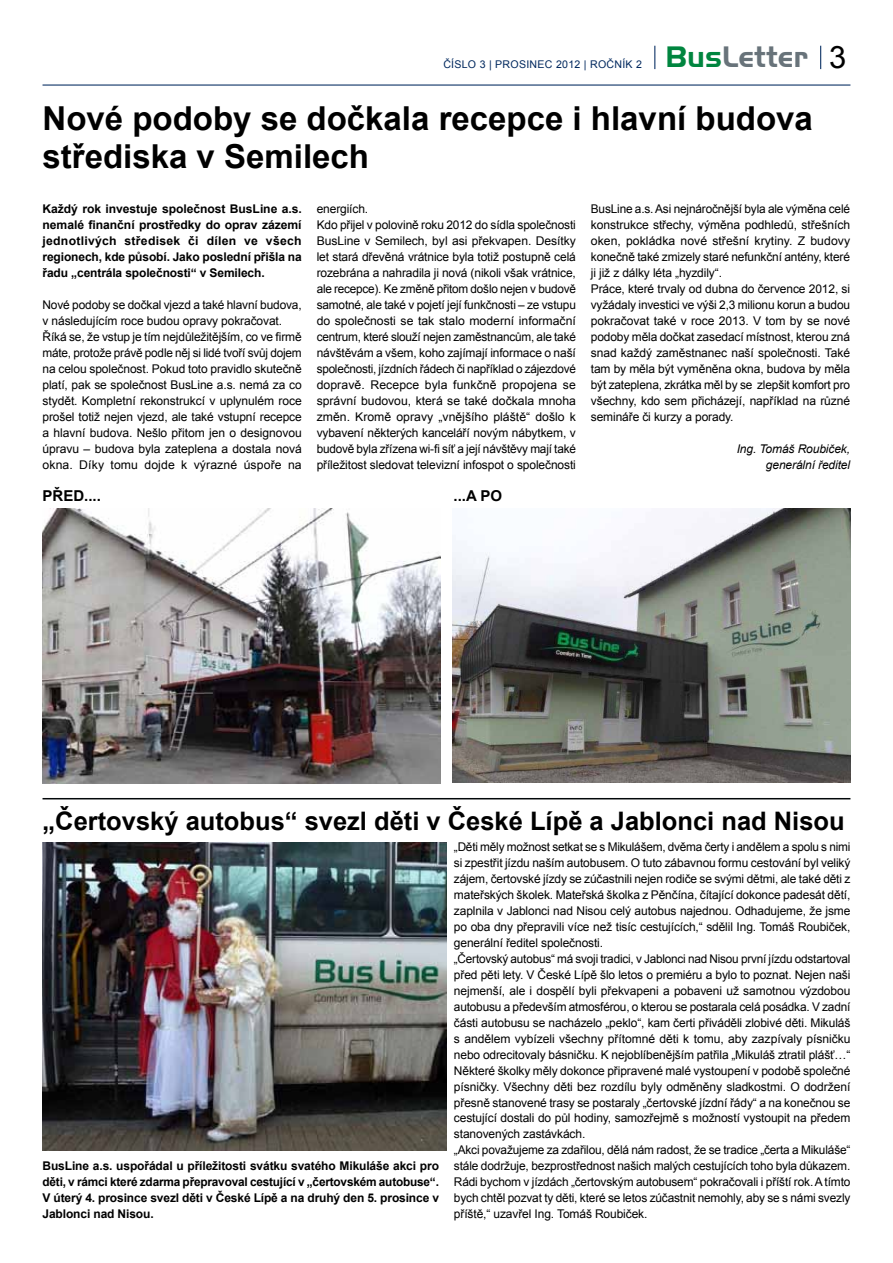
<style>
.page{position:relative;width:893px;height:1263px;background:#fff}
.page>*{position:absolute;margin:0;border:0;box-sizing:border-box;transform-origin:0 0}
.t1{font:700 33px/37.5px "Arial";color:#000}
.t2{font:700 30.9px "Handel Gothic DOT";color:#68737a}
.t3{font:700 25.5px "Arial";color:#000}
.t4{font:700 15px "Arial";color:#000}
.t5{font:12px/15.9px "Arial";letter-spacing:-.01em;color:#000}
.t6{font:700 12px/15.9px "Arial";letter-spacing:-.01em;color:#000;text-align:justify}
.t7{font:italic 12px/15.9px "Arial";letter-spacing:-.01em;color:#000;text-align:right}
.t8{font:10.65px "Arial";letter-spacing:.025em;color:#00285e}
.s1{color:#00853f}
.s2{font-family:"Arial";font-weight:400;color:#000}
</style>
<div class="page">
<svg style="left:820px;top:46px;width:1px;height:23px"></svg>
<svg style="left:654px;top:46px;width:1px;height:23px"></svg>
<hr style="left:43px;top:85px;width:807px;height:1px;background:#00285e">
<img style="left:43px;top:843px;width:403px;height:307px">
<hr style="left:43px;top:798px;width:807px;height:1px;background:#04080a">
<img style="left:452px;top:508px;width:398px;height:274px">
<img style="left:43px;top:508px;width:398px;height:276px">
<p class="t8" style="left:443px;top:57px;width:200px">ČÍSLO 3 | PROSINEC 2012 | ROČNÍK 2</p>
<h2 class="t2" style="left:665px;top:40px;width:182px"><span class="s1">Bus</span>Letter <span class="s2">3</span></h2>
<h1 class="t1" style="left:43px;top:101px;width:772px">Nové podoby se dočkala recepce i hlavní budova střediska v Semilech</h1>
<p class="t6" style="left:43px;top:202px;width:261px">Každý rok investuje společnost BusLine a.s. nemalé finanční prostředky do oprav zázemí jednotlivých středisek či dílen ve všech regionech, kde působí. Jako poslední přišla na řadu „centrála společnosti“ v Semilech.</p>
<p class="t5" style="left:43px;top:297px;width:261px">Nové podoby se dočkal vjezd a také hlavní budova, v následujícím roce budou opravy pokračovat.<br>Říká se, že vstup je tím nejdůležitějším, co ve firmě máte, protože právě podle něj si lidé tvoří svůj dojem na celou společnost. Pokud toto pravidlo skutečně platí, pak se společnost BusLine a.s. nemá za co stydět. Kompletní rekonstrukcí v uplynulém roce prošel totiž nejen vjezd, ale také vstupní recepce a hlavní budova. Nešlo přitom jen o designovou úpravu – budova byla zateplena a dostala nová okna. Díky tomu dojde k výrazné úspoře na</p>
<p class="t5" style="left:317px;top:201px;width:261px">energiích.<br>Kdo přijel v polovině roku 2012 do sídla společnosti BusLine v Semilech, byl asi překvapen. Desítky let stará dřevěná vrátnice byla totiž postupně celá rozebrána a nahradila ji nová (nikoli však vrátnice, ale recepce). Ke změně přitom došlo nejen v budově samotné, ale také v pojetí její funkčnosti – ze vstupu do společnosti se tak stalo moderní informační centrum, které slouží nejen zaměstnancům, ale také návštěvám a všem, koho zajímají informace o naší společnosti, jízdních řádech či například o zájezdové dopravě. Recepce byla funkčně propojena se správní budovou, která se také dočkala mnoha změn. Kromě opravy „vnějšího pláště“ došlo k vybavení některých kanceláří novým nábytkem, v budově byla zřízena wi-fi síť a její návštěvy mají také příležitost sledovat televizní infospot o společnosti</p>
<p class="t5" style="left:591px;top:201px;width:261px">BusLine a.s.Asi nejnáročnější byla ale výměna celé konstrukce střechy, výměna podhledů, střešních oken, pokládka nové střešní krytiny. Z budovy konečně také zmizely staré nefunkční antény, které ji již z dálky léta „hyzdily“.<br>Práce, které trvaly od dubna do července 2012, si vyžádaly investici ve výši 2,3 milionu korun a budou pokračovat také v roce 2013. V tom by se nové podoby měla dočkat zasedací místnost, kterou zná snad každý zaměstnanec naší společnosti. Také tam by měla být vyměněna okna, budova by měla být zateplena, zkrátka měl by se zlepšit komfort pro všechny, kdo sem přicházejí, například na různé semináře či kurzy a porady.</p>
<p class="t7" style="left:737px;top:441px;width:115px">Ing. Tomáš Roubiček, generální ředitel</p>
<p class="t4" style="left:43px;top:485px;width:60px">PŘED....</p>
<p class="t4" style="left:454px;top:485px;width:50px">...A PO</p>
<h3 class="t3" style="left:43px;top:804px;width:804px">„Čertovský autobus“ svezl děti v České Lípě a Jablonci nad Nisou</h3>
<p class="t6" style="left:43px;top:1158px;width:398px">BusLine a.s. uspořádal u příležitosti svátku svatého Mikuláše akci pro děti, v rámci které zdarma přepravoval cestující v „čertovském autobuse“.<br>V úterý 4. prosince svezl děti v České Lípě a na druhý den 5. prosince v Jablonci nad Nisou.</p>
<p class="t5" style="left:454px;top:839px;width:398px">„Děti měly možnost setkat se s Mikulášem, dvěma čerty i andělem a spolu s nimi si zpestřit jízdu naším autobusem. O tuto zábavnou formu cestování byl veliký zájem, čertovské jízdy se zúčastnili nejen rodiče se svými dětmi, ale také děti z mateřských školek. Mateřská školka z Pěnčína, čítající dokonce padesát dětí, zaplnila v Jablonci nad Nisou celý autobus najednou. Odhadujeme, že jsme po oba dny přepravili více než tisíc cestujících,“ sdělil Ing. Tomáš Roubiček, generální ředitel společnosti.<br>„Čertovský autobus“ má svoji tradici, v Jablonci nad Nisou první jízdu odstartoval před pěti lety. V České Lípě šlo letos o premiéru a bylo to poznat. Nejen naši nejmenší, ale i dospělí byli překvapeni a pobaveni už samotnou výzdobou autobusu a především atmosférou, o kterou se postarala celá posádka. V zadní části autobusu se nacházelo „peklo“, kam čerti přiváděli zlobivé děti. Mikuláš s andělem vybízeli všechny přítomné děti k tomu, aby zazpívaly písničku nebo odrecitovaly básničku. K nejoblíbenějším patřila „Mikuláš ztratil plášť…“ Některé školky měly dokonce připravené malé vystoupení v podobě společné písničky. Všechny děti bez rozdílu byly odměněny sladkostmi. O dodržení přesně stanovené trasy se postaraly „čertovské jízdní řády“ a na konečnou se cestující dostali do půl hodiny, samozřejmě s možností vystoupit na předem stanovených zastávkách.<br>„Akci považujeme za zdařilou, dělá nám radost, že se tradice „čerta a Mikuláše“ stále dodržuje, bezprostřednost našich malých cestujících toho byla důkazem.<br>Rádi bychom v jízdách „čertovským autobusem“ pokračovali i příští rok.Atímto bych chtěl pozvat ty děti, které se letos zúčastnit nemohly, aby se s námi svezly příště,“ uzavřel Ing. Tomáš Roubiček.</p>
</div>
